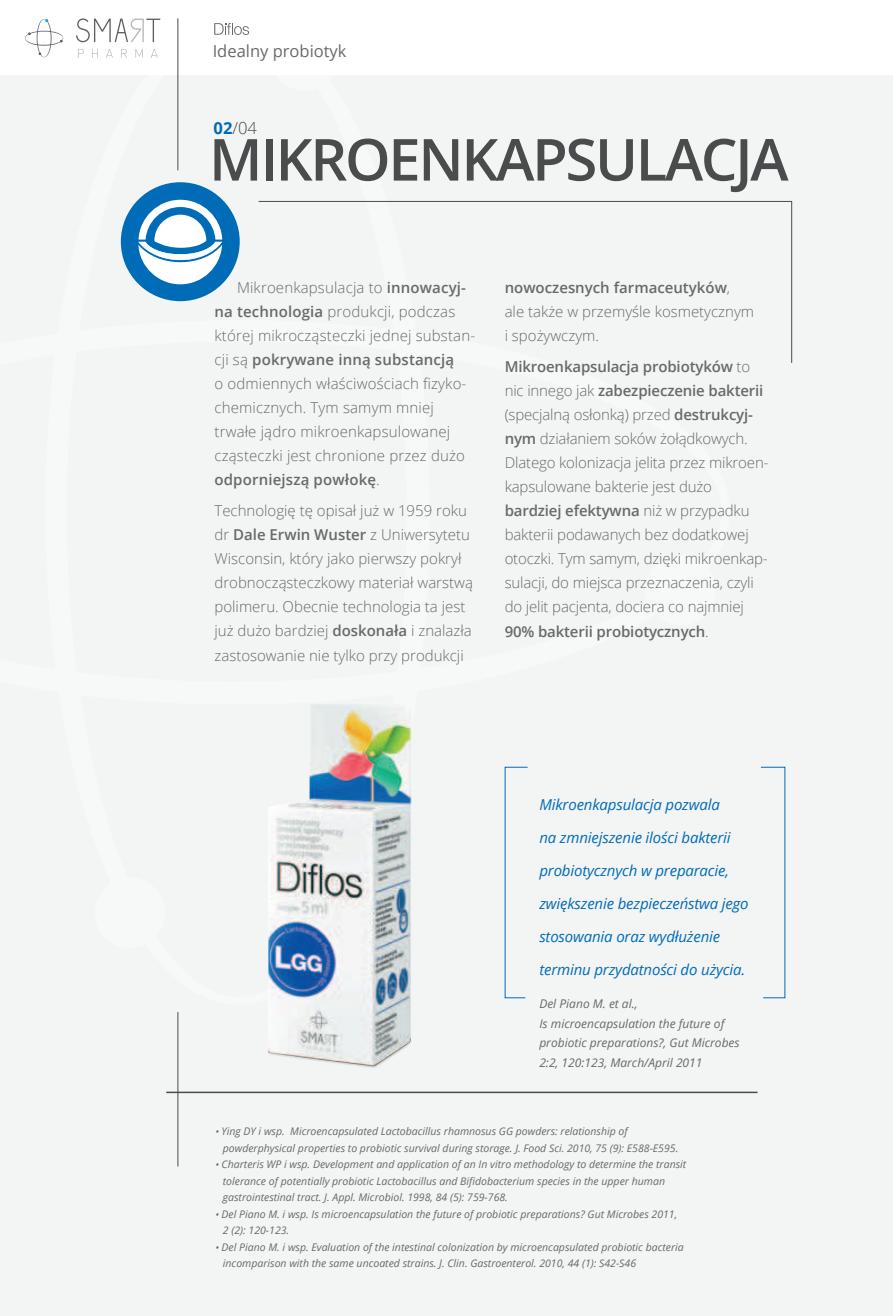
<style>
.page{position:relative;width:893px;height:1316px;background:#fff}
.page>*{position:absolute;margin:0;border:0;box-sizing:border-box;transform-origin:0 0}
.t1{font:600 57.9px "Open Sans";letter-spacing:-.04em;color:#494b4c}
.t2{font:300 16.65px "Open Sans";color:#494b4c}
.t3{font:16.5px "Open Sans";color:#67696a}
.t4{font:300 15px/24px "Open Sans";color:#67696a}
.t5{font:italic 15px "Open Sans";letter-spacing:-.01em;color:#006cb7}
.t6{font:italic 12px/19.5px "Open Sans";color:#67696a}
.t7{font:italic 10.5px/16.5px "Open Sans";color:#67696a}
.s1{font-weight:700;color:#006cb7}
.s2{font-weight:600}
.s3{font-size:9.75px}
</style>
<div class="page">
<div style="left:0;top:0;width:893px;height:1315px;background:#f3f4f4"></div>
<svg style="left:258px;top:201px;width:534px;height:162px"></svg>
<hr style="left:178px;top:1011px;width:1px;height:155px;background:#494b4c">
<hr style="left:166px;top:1091px;width:592px;height:1px;background:#494b4c">
<div style="left:121px;top:182px;width:119px;height:119px;background:#006cb7;border-radius:50%"></div>
<svg style="left:138px;top:200px;width:84px;height:84px"></svg>
<svg style="left:505px;top:766px;width:23px;height:232px"></svg>
<svg style="left:760px;top:766px;width:25px;height:232px"></svg>
<div style="left:0;top:0;width:893px;height:74px;background:#fff"></div>
<svg style="left:76px;top:18px;width:84px;height:24px"></svg>
<svg style="left:78px;top:49px;width:6px;height:9px"></svg>
<svg style="left:92px;top:49px;width:6px;height:9px"></svg>
<svg style="left:106px;top:49px;width:7px;height:9px"></svg>
<svg style="left:121px;top:49px;width:6px;height:9px"></svg>
<svg style="left:135px;top:49px;width:8px;height:9px"></svg>
<svg style="left:151px;top:49px;width:7px;height:9px"></svg>
<svg style="left:25px;top:19px;width:38px;height:38px"></svg>
<hr style="left:178px;top:18px;width:1px;height:152px;background:#494b4c">
<svg style="left:214px;top:23px;width:35px;height:12px"></svg>
<img style="left:268px;top:704px;width:144px;height:364px">
<p class="t3" style="left:213px;top:45px;width:135px">Idealny probiotyk</p>
<p class="t2" style="left:214px;top:116px;width:45px"><span class="s1">02</span>/04</p>
<h1 class="t1" style="left:209px;top:139px;width:581px">MIKROENKAPSULACJA</h1>
<p class="t4" style="left:214px;top:275px;width:262px;text-indent:23px">Mikroenkapsulacja to <span class="s2">innowacyj&shy;na technologia</span> produkcji, podczas której mikrocząsteczki jednej substan&shy;cji są <span class="s2">pokrywane inną substancją<br></span>o odmiennych właściwościach fizyko&shy;chemicznych. Tym samym mniej trwałe jądro mikroenkapsulowanej cząsteczki jest chronione przez dużo <span class="s2">odporniejszą powłokę</span>.</p>
<p class="t4" style="left:214px;top:498px;width:260px">Technologię tę opisał już w 1959 roku dr <span class="s2">Dale Erwin Wuster</span> z Uniwersytetu Wisconsin, który jako pierwszy pokrył drobnocząsteczkowy materiał warstwą polimeru. Obecnie technologia ta jest już dużo bardziej <span class="s2">doskonała</span> i znalazła zastosowanie nie tylko przy produkcji</p>
<p class="t4" style="left:505px;top:275px;width:251px"><span class="s2">nowoczesnych farmaceutyków</span>,<br>ale także w przemyśle kosmetycznym i spożywczym.</p>
<p class="t4" style="left:505px;top:354px;width:265px"><span class="s2">Mikroenkapsulacja probiotyków</span> to nic innego jak <span class="s2">zabezpieczenie bakterii </span>(specjalną osłonką) przed <span class="s2">destrukcyj&shy;nym</span> działaniem soków żołądkowych.<br>Dlatego kolonizacja jelita przez mikroen&shy;kapsulowane bakterie jest dużo <span class="s2">bardziej efektywna</span> niż w przypadku bakterii podawanych bez dodatkowej otoczki. Tym samym, dzięki mikroenkap&shy;sulacji, do miejsca przeznaczenia, czyli do jelit pacjenta, dociera co najmniej <span class="s2">90% bakterii probiotycznych</span>.</p>
<p class="t5" style="left:539px;top:794px;width:182px">Mikroenkapsulacja pozwala</p>
<p class="t5" style="left:539px;top:827px;width:193px">na zmniejszenie ilości bakterii</p>
<p class="t5" style="left:539px;top:860px;width:191px">probiotycznych w preparacie,</p>
<p class="t5" style="left:539px;top:893px;width:211px">zwiększenie bezpieczeństwa jego</p>
<p class="t5" style="left:539px;top:926px;width:182px">stosowania oraz wydłużenie</p>
<p class="t5" style="left:539px;top:959px;width:207px">terminu przydatności do użycia.</p>
<p class="t6" style="left:539px;top:993px;width:202px">Del Piano M. et al.,<br>Is microencapsulation the future of probiotic preparations?, Gut Microbes<br>2:2, 120:123, March/April 2011</p>
<p class="t7" style="left:223px;top:1122px;width:457px;text-indent:-7px"><span class="s3">•</span> Ying DY i wsp. Microencapsulated Lactobacillus rhamnosus GG powders: relationship of powderphysical properties to probiotic survival during storage. J. Food Sci. 2010, 75 (9): E588-E595.</p>
<p class="t7" style="left:223px;top:1155px;width:465px;text-indent:-7px"><span class="s3">•</span> Charteris WP i wsp. Development and application of an In vitro methodology to determine the transit tolerance of potentially probiotic Lactobacillus and Bifidobacterium species in the upper human gastrointestinal tract. J. Appl. Microbiol. 1998, 84 (5): 759-768.</p>
<p class="t7" style="left:223px;top:1205px;width:456px;text-indent:-7px"><span class="s3">•</span> Del Piano M. i wsp. Is microencapsulation the future of probiotic preparations? Gut Microbes 2011,<br>2 (2): 120-123.</p>
<p class="t7" style="left:223px;top:1238px;width:462px;text-indent:-7px"><span class="s3">•</span> Del Piano M. i wsp. Evaluation of the intestinal colonization by microencapsulated probiotic bacteria incomparison with the same uncoated strains. J. Clin. Gastroenterol. 2010, 44 (1): S42-S46</p>
</div>
